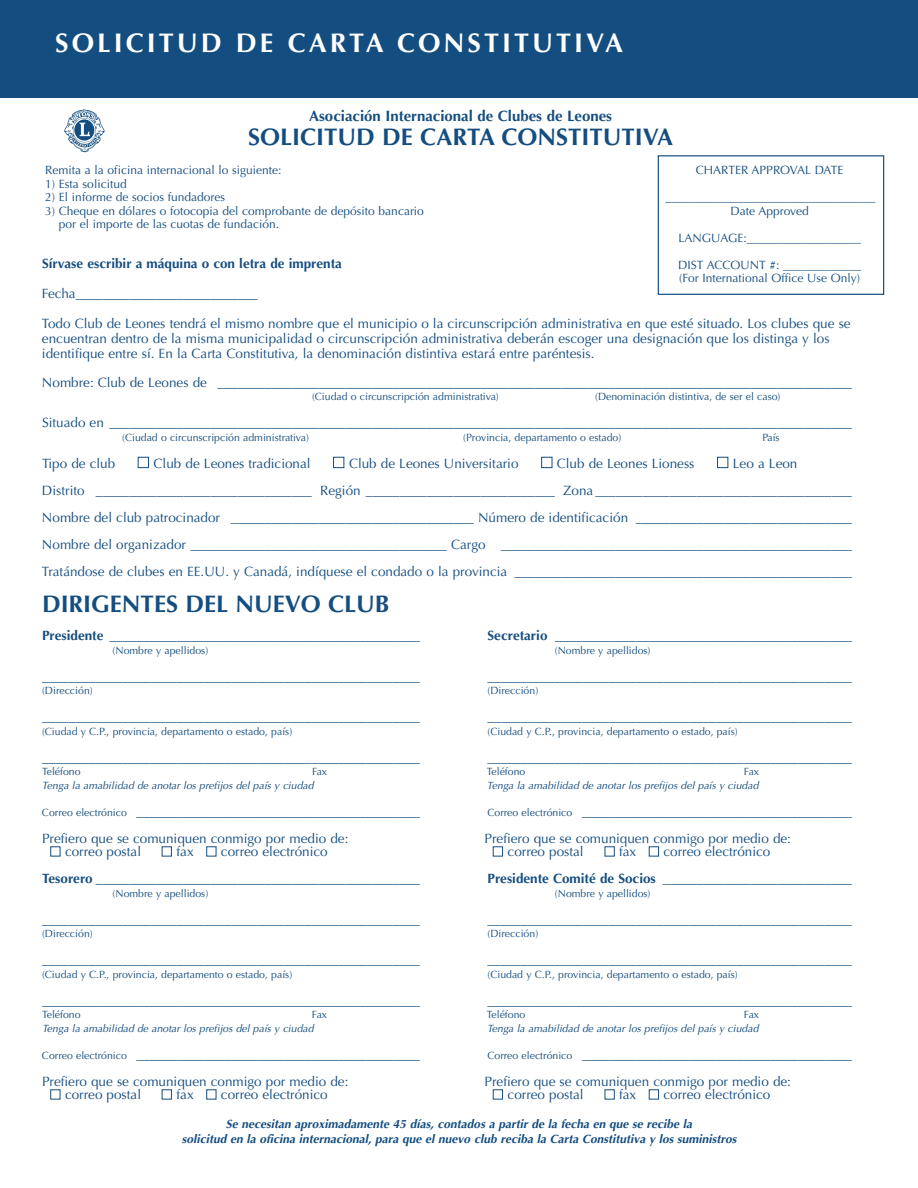
<style>
.page{position:relative;width:918px;height:1188px;background:#fff}
.page>*{position:absolute;margin:0;border:0;box-sizing:border-box;transform-origin:0 0}
.t1{font:700 27px "Optima";letter-spacing:.11em;color:#fff}
.t2{font:700 24px "Optima";color:#144d7f}
.t3{font:700 15px "Optima";color:#144d7f}
.t4{font:13.5px/27px "Optima";color:#144d7f}
.t5{font:700 13.5px "Optima";color:#144d7f}
.t6{font:12px/13.5px "Optima";color:#144d7f}
.t7{font:italic 700 12px/15px "Optima";color:#144d7f;text-align:center}
.t8{font:10.5px "Optima";color:#144d7f}
.t9{font:italic 10.5px "Optima";color:#144d7f}
.s1{color:#fff}
.s2{font-weight:700}
.s3{font-size:10.5px}
</style>
<div class="page">
<div style="left:0;top:0;width:918px;height:98px;background:#144d7f"></div>
<img style="left:64px;top:110px;width:41px;height:42px">
<div style="left:658px;top:155px;width:226px;height:140px;border:1px solid #144d7f"></div>
<h1 class="t1" style="left:55px;top:32px;width:569px">SOLICITUD DE CARTA CONSTITUTIVA</h1>
<p class="t3" style="left:309px;top:110px;width:304px">Asociación Internacional de Clubes de Leones</p>
<h2 class="t2" style="left:248px;top:127px;width:426px">SOLICITUD DE CARTA CONSTITUTIVA</h2>
<p class="t6" style="left:45px;top:165px;width:238px">Remita a la oficina internacional lo siguiente:</p>
<p class="t6" style="left:45px;top:178px;width:83px">1) Esta solicitud</p>
<p class="t6" style="left:45px;top:192px;width:181px">2) El informe de socios fundadores</p>
<p class="t6" style="left:59px;top:205px;width:367px;text-indent:-14px">3) Cheque en dólares o fotocopia del comprobante de depósito bancario por el importe de las cuotas de fundación.</p>
<p class="t6" style="left:696px;top:165px;width:149px">CHARTER APPROVAL DATE</p>
<p class="t6" style="left:665px;top:192px;width:212px;text-align:center">___________________________________<br>Date Approved</p>
<p class="t6" style="left:679px;top:232px;width:184px">LANGUAGE:___________________</p>
<p class="t6" style="left:678px;top:259px;width:184px">DIST ACCOUNT #: _____________ (For International Office Use Only)</p>
<p class="t5" style="left:42px;top:258px;width:302px">Sírvase escribir a máquina o con letra de imprenta</p>
<p class="t4" style="left:42px;top:281px;width:218px">Fecha___________________________</p>
<p class="t4" style="left:42px;top:317px;width:810px;line-height:15px">Todo Club de Leones tendrá el mismo nombre que el municipio o la circunscripción administrativa en que esté situado. Los clubes que se encuentran dentro de la misma municipalidad o circunscripción administrativa deberán escoger una designación que los distinga y los identifique entre sí. En la Carta Constitutiva, la denominación distintiva estará entre paréntesis.</p>
<p class="t4" style="left:42px;top:370px;width:811px">Nombre: Club de Leones de ______________________________________________________________________________________________</p>
<p class="t8" style="left:312px;top:392px;width:188px">(Ciudad o circunscripción administrativa)</p>
<p class="t8" style="left:595px;top:392px;width:187px">(Denominación distintiva, de ser el caso)</p>
<p class="t4" style="left:42px;top:410px;width:811px">Situado en ______________________________________________________________________________________________________________</p>
<p class="t8" style="left:122px;top:433px;width:188px">(Ciudad o circunscripción administrativa)</p>
<p class="t8" style="left:463px;top:433px;width:160px">(Provincia, departamento o estado)</p>
<p class="t8" style="left:763px;top:433px;width:19px">País</p>
<p class="t4" style="left:42px;top:451px;width:75px">Tipo de club</p>
<p class="t4" style="left:138px;top:451px;width:175px"><span class="s1">■</span> Club de Leones tradicional</p>
<p class="t4" style="left:333px;top:451px;width:187px"><span class="s1">■</span> Club de Leones Universitario</p>
<p class="t4" style="left:541px;top:451px;width:155px"><span class="s1">■</span> Club de Leones Lioness</p>
<p class="t4" style="left:42px;top:451px;width:812px;text-indent:675px"><span class="s1">■</span> Leo a Leon<br>Distrito ________________________________ Región ____________________________ Zona ______________________________________ Nombre del club patrocinador ____________________________________ Número de identificación ________________________________ Nombre del organizador ______________________________________ Cargo ____________________________________________________ Tratándose de clubes en EE.UU. y Canadá, indíquese el condado o la provincia __________________________________________________</p>
<h2 class="t2" style="left:42px;top:594px;width:349px">DIRIGENTES DEL NUEVO CLUB</h2>
<p class="t4" style="left:42px;top:623px;width:379px"><span class="s2">Presidente</span> ______________________________________________</p>
<p class="t4" style="left:488px;top:623px;width:366px"><span class="s2">Secretario</span> ____________________________________________</p>
<p class="t8" style="left:113px;top:646px;width:97px">(Nombre y apellidos)</p>
<p class="t8" style="left:555px;top:646px;width:97px">(Nombre y apellidos)</p>
<p class="t4" style="left:42px;top:664px;width:379px">________________________________________________________</p>
<p class="t4" style="left:488px;top:664px;width:366px">______________________________________________________</p>
<p class="t8" style="left:42px;top:686px;width:52px">(Dirección)</p>
<p class="t8" style="left:488px;top:686px;width:52px">(Dirección)</p>
<p class="t4" style="left:42px;top:704px;width:379px">________________________________________________________</p>
<p class="t4" style="left:488px;top:704px;width:366px">______________________________________________________</p>
<p class="t8" style="left:42px;top:727px;width:252px">(Ciudad y C.P., provincia, departamento o estado, país)</p>
<p class="t8" style="left:488px;top:727px;width:252px">(Ciudad y C.P., provincia, departamento o estado, país)</p>
<p class="t4" style="left:42px;top:745px;width:379px">________________________________________________________</p>
<p class="t4" style="left:488px;top:745px;width:366px">______________________________________________________</p>
<p class="t8" style="left:42px;top:767px;width:40px">Teléfono</p>
<p class="t8" style="left:312px;top:767px;width:17px">Fax</p>
<p class="t8" style="left:487px;top:767px;width:40px">Teléfono</p>
<p class="t8" style="left:744px;top:767px;width:17px">Fax</p>
<p class="t9" style="left:42px;top:781px;width:273px">Tenga la amabilidad de anotar los prefijos del país y ciudad</p>
<p class="t9" style="left:487px;top:781px;width:273px">Tenga la amabilidad de anotar los prefijos del país y ciudad</p>
<p class="t4" style="left:42px;top:799px;width:380px"><span class="s3">Correo electrónico</span> __________________________________________</p>
<p class="t4" style="left:488px;top:799px;width:366px"><span class="s3">Correo electrónico</span> ________________________________________</p>
<p class="t4" style="left:42px;top:826px;width:308px">Prefiero que se comuniquen conmigo por medio de:</p>
<p class="t4" style="left:485px;top:826px;width:308px">Prefiero que se comuniquen conmigo por medio de:</p>
<p class="t4" style="left:50px;top:839px;width:92px"><span class="s1">■</span> correo postal</p>
<p class="t4" style="left:162px;top:839px;width:168px"><span class="s1">■</span> fax <span class="s1">■</span> correo electrónico</p>
<p class="t4" style="left:493px;top:839px;width:92px"><span class="s1">■</span> correo postal</p>
<p class="t4" style="left:604px;top:839px;width:167px"><span class="s1">■</span> fax <span class="s1">■</span> correo electrónico</p>
<p class="t4" style="left:42px;top:866px;width:379px"><span class="s2">Tesorero</span> ________________________________________________</p>
<p class="t4" style="left:487px;top:866px;width:366px"><span class="s2">Presidente Comité de Socios</span> ____________________________</p>
<p class="t8" style="left:113px;top:889px;width:97px">(Nombre y apellidos)</p>
<p class="t8" style="left:555px;top:889px;width:97px">(Nombre y apellidos)</p>
<p class="t4" style="left:42px;top:907px;width:379px">________________________________________________________</p>
<p class="t4" style="left:488px;top:907px;width:366px">______________________________________________________</p>
<p class="t8" style="left:42px;top:929px;width:52px">(Dirección)</p>
<p class="t8" style="left:488px;top:929px;width:52px">(Dirección)</p>
<p class="t4" style="left:42px;top:947px;width:379px">________________________________________________________</p>
<p class="t4" style="left:488px;top:947px;width:366px">______________________________________________________</p>
<p class="t8" style="left:42px;top:970px;width:252px">(Ciudad y C.P., provincia, departamento o estado, país)</p>
<p class="t8" style="left:488px;top:970px;width:252px">(Ciudad y C.P., provincia, departamento o estado, país)</p>
<p class="t4" style="left:42px;top:988px;width:379px">________________________________________________________</p>
<p class="t4" style="left:488px;top:988px;width:366px">______________________________________________________</p>
<p class="t8" style="left:42px;top:1010px;width:40px">Teléfono</p>
<p class="t8" style="left:312px;top:1010px;width:17px">Fax</p>
<p class="t8" style="left:487px;top:1010px;width:40px">Teléfono</p>
<p class="t8" style="left:744px;top:1010px;width:17px">Fax</p>
<p class="t9" style="left:42px;top:1024px;width:273px">Tenga la amabilidad de anotar los prefijos del país y ciudad</p>
<p class="t9" style="left:487px;top:1024px;width:273px">Tenga la amabilidad de anotar los prefijos del país y ciudad</p>
<p class="t4" style="left:42px;top:1042px;width:380px"><span class="s3">Correo electrónico</span> __________________________________________</p>
<p class="t4" style="left:488px;top:1042px;width:366px"><span class="s3">Correo electrónico</span> ________________________________________</p>
<p class="t4" style="left:42px;top:1069px;width:308px">Prefiero que se comuniquen conmigo por medio de:</p>
<p class="t4" style="left:485px;top:1069px;width:308px">Prefiero que se comuniquen conmigo por medio de:</p>
<p class="t4" style="left:50px;top:1082px;width:92px"><span class="s1">■</span> correo postal</p>
<p class="t4" style="left:162px;top:1082px;width:168px"><span class="s1">■</span> fax <span class="s1">■</span> correo electrónico</p>
<p class="t4" style="left:493px;top:1082px;width:92px"><span class="s1">■</span> correo postal</p>
<p class="t4" style="left:604px;top:1082px;width:167px"><span class="s1">■</span> fax <span class="s1">■</span> correo electrónico</p>
<p class="t7" style="left:182px;top:1117px;width:556px">Se necesitan aproximadamente 45 días, contados a partir de la fecha en que se recibe la<br>solicitud en la oficina internacional, para que el nuevo club reciba la Carta Constitutiva y los suministros</p>
</div>
